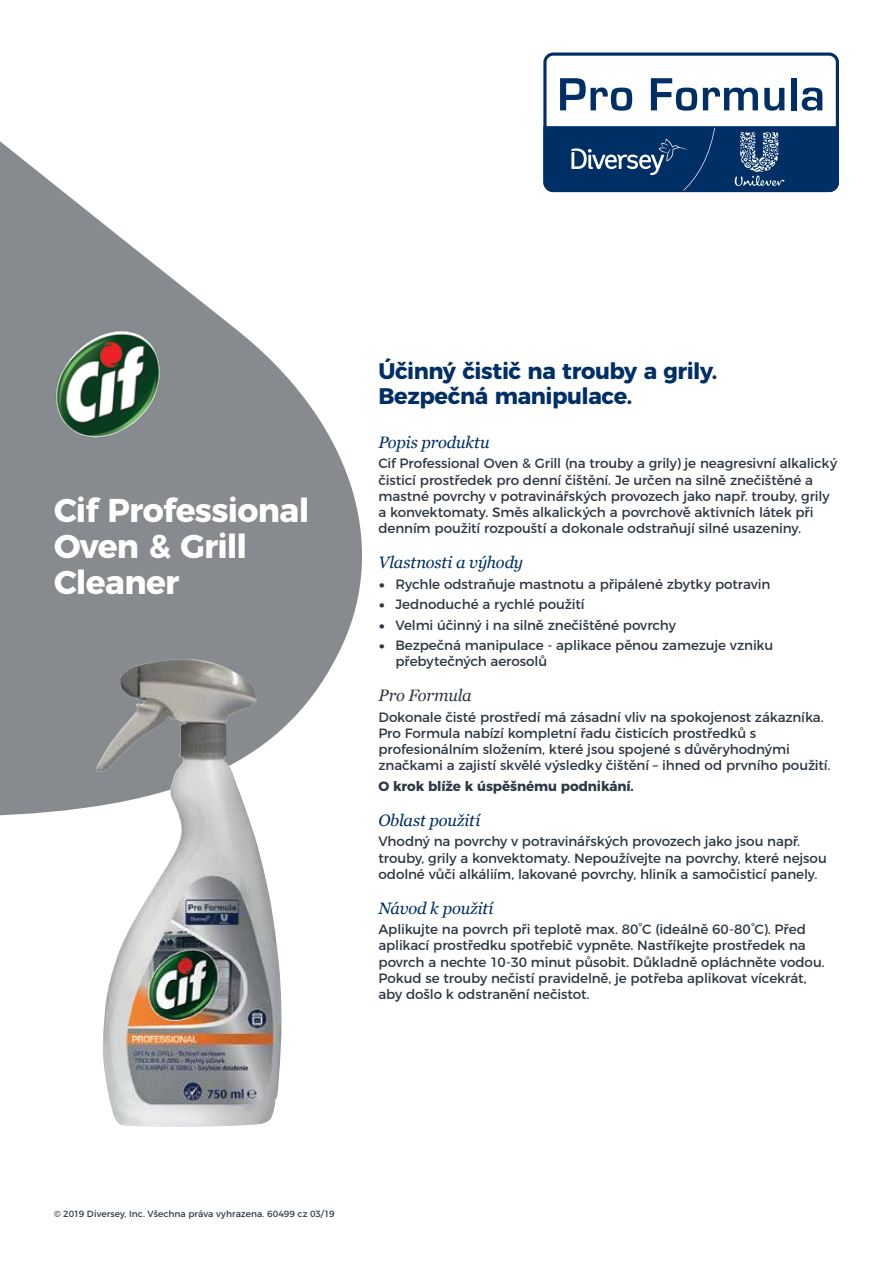
<style>
.page{position:relative;width:893px;height:1263px;background:#fff}
.page>*{position:absolute;margin:0;border:0;box-sizing:border-box;transform-origin:0 0}
.t1{font:700 33px/36px "Montserrat";letter-spacing:-.02em;color:#fff}
.t2{font:700 22.5px/25.5px "Montserrat";letter-spacing:-.02em;color:#002f65}
.t3{font:italic 16.5px "Georgia";letter-spacing:-.01em;color:#002f65}
.t4{font:italic 16.5px "Georgia";letter-spacing:-.015em;color:#2e3842}
.t5{font:13.5px/16.2px "Montserrat";letter-spacing:-.01em;color:#2e3842}
.t6{font:700 13.5px "Montserrat";letter-spacing:-.005em;color:#2e3842}
.t7{font:9px "Montserrat";letter-spacing:.005em;color:#2e3842}
.s1{font-family:"FS Albert Pro"}
</style>
<div class="page">
<svg style="left:0;top:141px;width:362px;height:675px;fill:#878a8e"></svg>
<svg style="left:543px;top:53px;width:296px;height:139px"></svg>
<img style="left:47px;top:323px;width:119px;height:123px">
<img style="left:95px;top:659px;width:187px;height:468px">
<h1 class="t1" style="left:54px;top:489px;width:257px">Cif Professional<br>Oven &amp; Grill<br>Cleaner</h1>
<h2 class="t2" style="left:378px;top:356px;width:340px">Účinný čistič na trouby a grily.<br>Bezpečná manipulace.</h2>
<p class="t3" style="left:378px;top:430px;width:113px">Popis produktu</p>
<p class="t5" style="left:378px;top:454px;width:460px">Cif Professional Oven &amp; Grill (na trouby a grily) je neagresivní alkalický čisticí prostředek pro denní čištění. Je určen na silně znečištěné a mastné povrchy v potravinářských provozech jako např. trouby, grily a konvektomaty. Směs alkalických a povrchově aktivních látek při denním použití rozpouští a dokonale odstraňují silné usazeniny.</p>
<p class="t3" style="left:378px;top:550px;width:146px">Vlastnosti a výhody</p>
<p class="t5" style="left:378px;top:575px;width:393px"><span class="s1">•</span> Rychle odstraňuje mastnotu a připálené zbytky potravin</p>
<p class="t5" style="left:378px;top:595px;width:208px"><span class="s1">•</span> Jednoduché a rychlé použití</p>
<p class="t5" style="left:378px;top:616px;width:299px"><span class="s1">•</span> Velmi účinný i na silně znečištěné povrchy</p>
<p class="t5" style="left:395px;top:636px;width:379px;text-indent:-17px"><span class="s1">•</span> Bezpečná manipulace - aplikace pěnou zamezuje vzniku přebytečných aerosolů</p>
<p class="t4" style="left:378px;top:684px;width:95px">Pro Formula</p>
<p class="t5" style="left:378px;top:708px;width:454px">Dokonale čisté prostředí má zásadní vliv na spokojenost zákazníka.<br>Pro Formula nabízí kompletní řadu čisticích prostředků s profesionálním složením, které jsou spojené s důvěryhodnými značkami a zajistí skvělé výsledky čištění – ihned od prvního použití.</p>
<p class="t6" style="left:378px;top:775px;width:257px">O krok blíže k úspěšnému podnikání.</p>
<p class="t3" style="left:378px;top:808px;width:103px">Oblast použití</p>
<p class="t5" style="left:378px;top:832px;width:450px">Vhodný na povrchy v potravinářských provozech jako jsou např. trouby, grily a konvektomaty. Nepoužívejte na povrchy, které nejsou odolné vůči alkáliím, lakované povrchy, hliník a samočisticí panely.</p>
<p class="t3" style="left:378px;top:896px;width:116px">Návod k použití</p>
<p class="t5" style="left:378px;top:920px;width:448px">Aplikujte na povrch při teplotě max. 80°C (ideálně 60-80°C). Před aplikací prostředku spotřebič vypněte. Nastříkejte prostředek na povrch a nechte 10-30 minut působit. Důkladně opláchněte vodou.<br>Pokud se trouby nečistí pravidelně, je potřeba aplikovat vícekrát, aby došlo k odstranění nečistot.</p>
<p class="t7" style="left:54px;top:1207px;width:282px">© 2019 Diversey, Inc. Všechna práva vyhrazena. 60499 cz 03/19</p>
</div>
